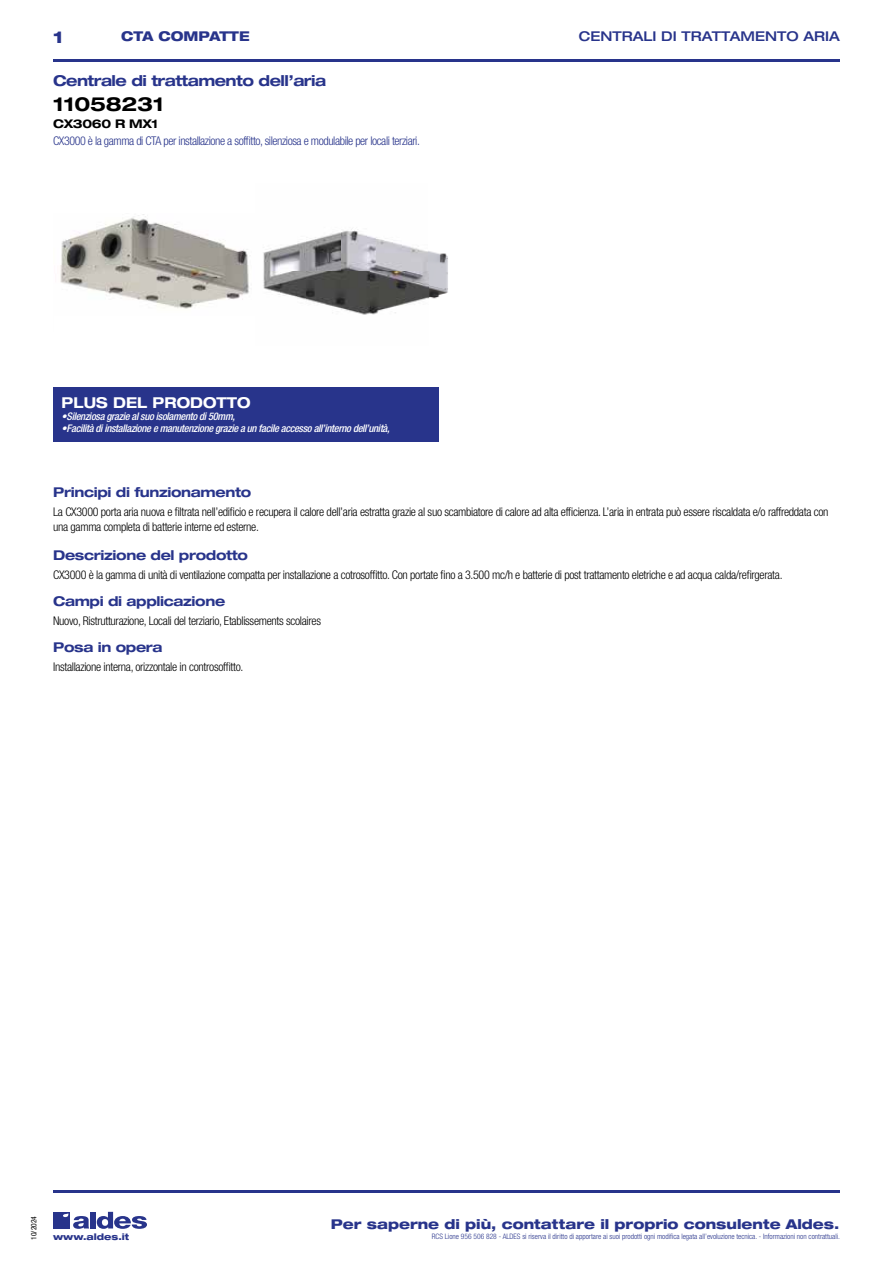
<style>
.page{position:relative;width:893px;height:1263px;background:#fff}
.page>*{position:absolute;margin:0;border:0;box-sizing:border-box;transform-origin:0 0}
.t1{font:700 expanded 19.5px "Helvetica Neue LT Std";letter-spacing:-.01em;color:#000}
.t2{font:800 expanded 16.5px "Helvetica Neue LT Std";color:#28348b}
.t3{font:700 expanded 15px "Helvetica Neue LT Std";letter-spacing:-.035em;color:#28348b}
.t4{font:700 expanded 15px "Helvetica Neue LT Std";color:#fff;scale:.95 1}
.t5{font:700 expanded 13.5px "Helvetica Neue LT Std";letter-spacing:-.025em;color:#28348b}
.t6{font:800 expanded 13.5px "Helvetica Neue LT Std";color:#28348b}
.t7{font:500 expanded 13.5px "Helvetica Neue LT Std";color:#28348b}
.t8{font:800 expanded 13.5px "Helvetica Neue LT Std";color:#28348b;scale:.95 1}
.t9{font:300 condensed 12px/15px "Helvetica Neue LT Std";letter-spacing:-.025em;color:#000}
.t10{font:300 condensed 12px "Helvetica Neue LT Std";letter-spacing:-.035em;color:#28348b}
.t11{font:700 expanded 12px "Helvetica Neue LT Std";letter-spacing:-.025em;color:#000}
.t12{font:italic 500 condensed 10.5px "Helvetica Neue LT Std";letter-spacing:-.03em;color:#fff}
.t13{font:800 expanded 9px "Helvetica Neue LT Std";color:#28348b}
.t14{font:300 condensed 7.5px "Helvetica Neue LT Std";color:#28348b}
.t15{font:condensed 7.5px "Helvetica Neue LT Std";color:#000}
</style>
<div class="page">
<div style="left:53px;top:1212px;width:17px;height:16px;background:#28348b"></div>
<div style="left:90px;top:1212px;width:6px;height:16px;background:#28348b"></div>
<svg style="left:97px;top:1212px;width:50px;height:17px"></svg>
<svg style="left:63px;top:1213px;width:26px;height:16px"></svg>
<hr style="left:53px;top:59px;width:787px;height:2px;background:#28348b">
<div style="left:53px;top:387px;width:386px;height:54px;background:#28348b"></div>
<img style="left:60px;top:214px;width:189px;height:95px">
<img style="left:263px;top:229px;width:185px;height:86px">
<hr style="left:53px;top:1190px;width:787px;height:2px;background:#28348b">
<h2 class="t2" style="left:53px;top:26px;width:12px">1</h2>
<p class="t8" style="left:121px;top:28px;width:137px">CTA COMPATTE</p>
<p class="t7" style="left:579px;top:28px;width:263px">CENTRALI DI TRATTAMENTO ARIA</p>
<p class="t3" style="left:53px;top:71px;width:275px">Centrale di trattamento dell’aria</p>
<h1 class="t1" style="left:53px;top:92px;width:112px">11058231</h1>
<p class="t11" style="left:53px;top:116px;width:107px">CX3060 R MX1</p>
<p class="t10" style="left:53px;top:134px;width:368px">CX3000 è la gamma di CTA per installazione a soffitto, silenziosa e modulabile per locali terziari.</p>
<p class="t4" style="left:62px;top:393px;width:200px">PLUS DEL PRODOTTO</p>
<p class="t12" style="left:62px;top:410px;width:175px">•Silenziosa grazie al suo isolamento di 50mm,</p>
<p class="t12" style="left:62px;top:422px;width:330px">•Facilità di installazione e manutenzione grazie a un facile accesso all’interno dell’unità,</p>
<p class="t5" style="left:53px;top:484px;width:200px">Principi di funzionamento</p>
<p class="t9" style="left:53px;top:505px;width:777px">La CX3000 porta aria nuova e filtrata nell’edificio e recupera il calore dell’aria estratta grazie al suo scambiatore di calore ad alta efficienza. L’aria in entrata può essere riscaldata e/o raffreddata con una gamma completa di batterie interne ed esterne.</p>
<p class="t9" style="left:53px;top:567px;width:731px">CX3000 è la gamma di unità di ventilazione compatta per installazione a cotrosoffitto. Con portate fino a 3.500 mc/h e batterie di post trattamento eletriche e ad acqua calda/refirgerata.</p>
<p class="t9" style="left:53px;top:613px;width:269px">Nuovo, Ristrutturazione, Locali del terziario, Etablissements scolaires</p>
<p class="t9" style="left:53px;top:659px;width:192px">Installazione interna, orizzontale in controsoffitto.</p>
<p class="t5" style="left:53px;top:547px;width:196px">Descrizione del prodotto</p>
<p class="t5" style="left:53px;top:593px;width:174px">Campi di applicazione</p>
<p class="t5" style="left:53px;top:639px;width:111px">Posa in opera</p>
<p class="t15" style="left:29px;top:1240px;width:25px;rotate:-90deg">10/2024</p>
<p class="t6" style="left:331px;top:1215px;width:510px">Per saperne di più, contattare il proprio consulente Aldes.</p>
<p class="t13" style="left:53px;top:1231px;width:78px">www.aldes.it</p>
<p class="t14" style="left:432px;top:1232px;width:410px">RCS Lione 956 506 828 - ALDES si riserva il diritto di apportare ai suoi prodotti ogni modifica legata all’evoluzione tecnica. - Informazioni non contrattuali.</p>
</div>
